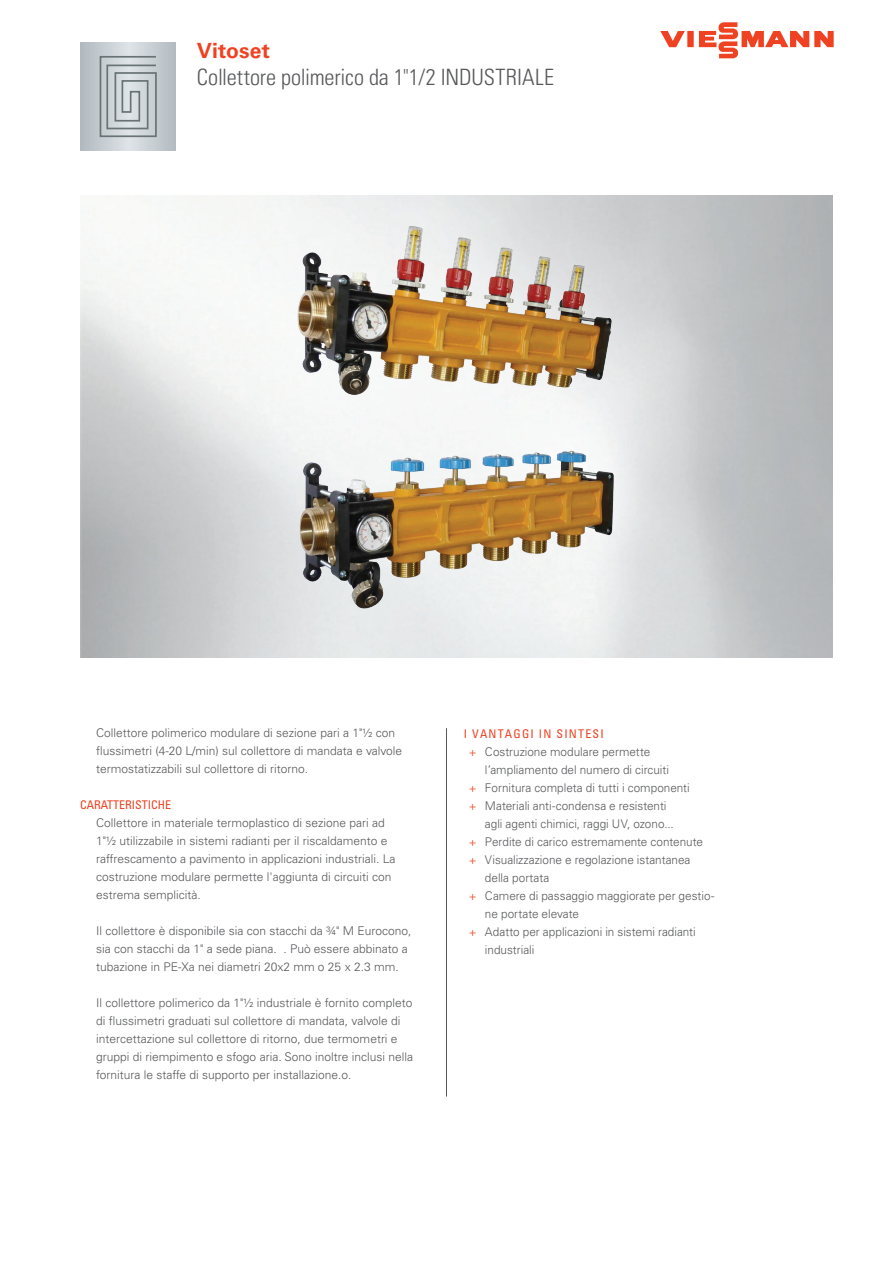
<style>
.page{position:relative;width:893px;height:1263px;background:#fff}
.page>*{position:absolute;margin:0;border:0;box-sizing:border-box;transform-origin:0 0}
.t1{font:22.5px "Univers LTCYR 47 Light Cond";letter-spacing:-.005em;color:#57585a}
.t2{font:700 21px "Univers LTCYR 65";letter-spacing:.01em;color:#ef4222}
.t3{font:300 12px/18px "Univers LTCYR 45";color:#57585a}
.t4{font:condensed 12px "Univers LTCYR 57";letter-spacing:.1em;color:#ef4222}
.t5{font:condensed 12px "Univers LTCYR 57";color:#ef4222}
.s1{color:#ef4222}
</style>
<div class="page">
<svg style="left:660px;top:22px;width:174px;height:36px"></svg>
<svg style="left:81px;top:43px;width:95px;height:108px"></svg>
<svg style="left:99px;top:55px;width:59px;height:83px"></svg>
<img style="left:285px;top:214px;width:343px;height:403px">
<hr style="left:446px;top:728px;width:1px;height:368px;background:#57585a">
<h2 class="t2" style="left:197px;top:36px;width:75px">Vitoset</h2>
<h1 class="t1" style="left:197px;top:62px;width:359px">Collettore polimerico da 1"1/2 INDUSTRIALE</h1>
<p class="t3" style="left:96px;top:723px;width:307px">Collettore polimerico modulare di sezione pari a 1"½ con flussimetri (4-20 L/min) sul collettore di mandata e valvole termostatizzabili sul collettore di ritorno.</p>
<p class="t5" style="left:80px;top:797px;width:93px">CARATTERISTICHE</p>
<p class="t3" style="left:96px;top:813px;width:301px">Collettore in materiale termoplastico di sezione pari ad 1"½ utilizzabile in sistemi radianti per il riscaldamento e raffrescamento a pavimento in applicazioni industriali. La costruzione modulare permette l'aggiunta di circuiti con estrema semplicità.</p>
<p class="t3" style="left:96px;top:921px;width:317px">Il collettore è disponibile sia con stacchi da ¾" M Eurocono, sia con stacchi da 1" a sede piana. . Può essere abbinato a tubazione in PE-Xa nei diametri 20x2 mm o 25 x 2.3 mm.</p>
<p class="t3" style="left:96px;top:993px;width:319px">Il collettore polimerico da 1"½ industriale è fornito completo di flussimetri graduati sul collettore di mandata, valvole di intercettazione sul collettore di ritorno, due termometri e gruppi di riempimento e sfogo aria. Sono inoltre inclusi nella fornitura le staffe di supporto per installazione.o.</p>
<p class="t4" style="left:464px;top:726px;width:142px">I VANTAGGI IN SINTESI</p>
<p class="t3" style="left:469px;top:742px;width:183px"><span class="s1">+</span> Costruzione modulare permette</p>
<p class="t3" style="left:485px;top:760px;width:185px">l’ampliamento del numero di circuiti</p>
<p class="t3" style="left:469px;top:778px;width:222px"><span class="s1">+</span> Fornitura completa di tutti i componenti</p>
<p class="t3" style="left:469px;top:796px;width:199px"><span class="s1">+</span> Materiali anti-condensa e resistenti</p>
<p class="t3" style="left:485px;top:814px;width:190px">agli agenti chimici, raggi UV, ozono...</p>
<p class="t3" style="left:469px;top:832px;width:236px"><span class="s1">+</span> Perdite di carico estremamente contenute</p>
<p class="t3" style="left:469px;top:850px;width:223px"><span class="s1">+</span> Visualizzazione e regolazione istantanea</p>
<p class="t3" style="left:485px;top:868px;width:66px">della portata</p>
<p class="t3" style="left:469px;top:886px;width:247px"><span class="s1">+</span> Camere di passaggio maggiorate per gestio-</p>
<p class="t3" style="left:485px;top:904px;width:96px">ne portate elevate</p>
<p class="t3" style="left:469px;top:922px;width:228px"><span class="s1">+</span> Adatto per applicazioni in sistemi radianti</p>
<p class="t3" style="left:485px;top:940px;width:51px">industriali</p>
</div>
